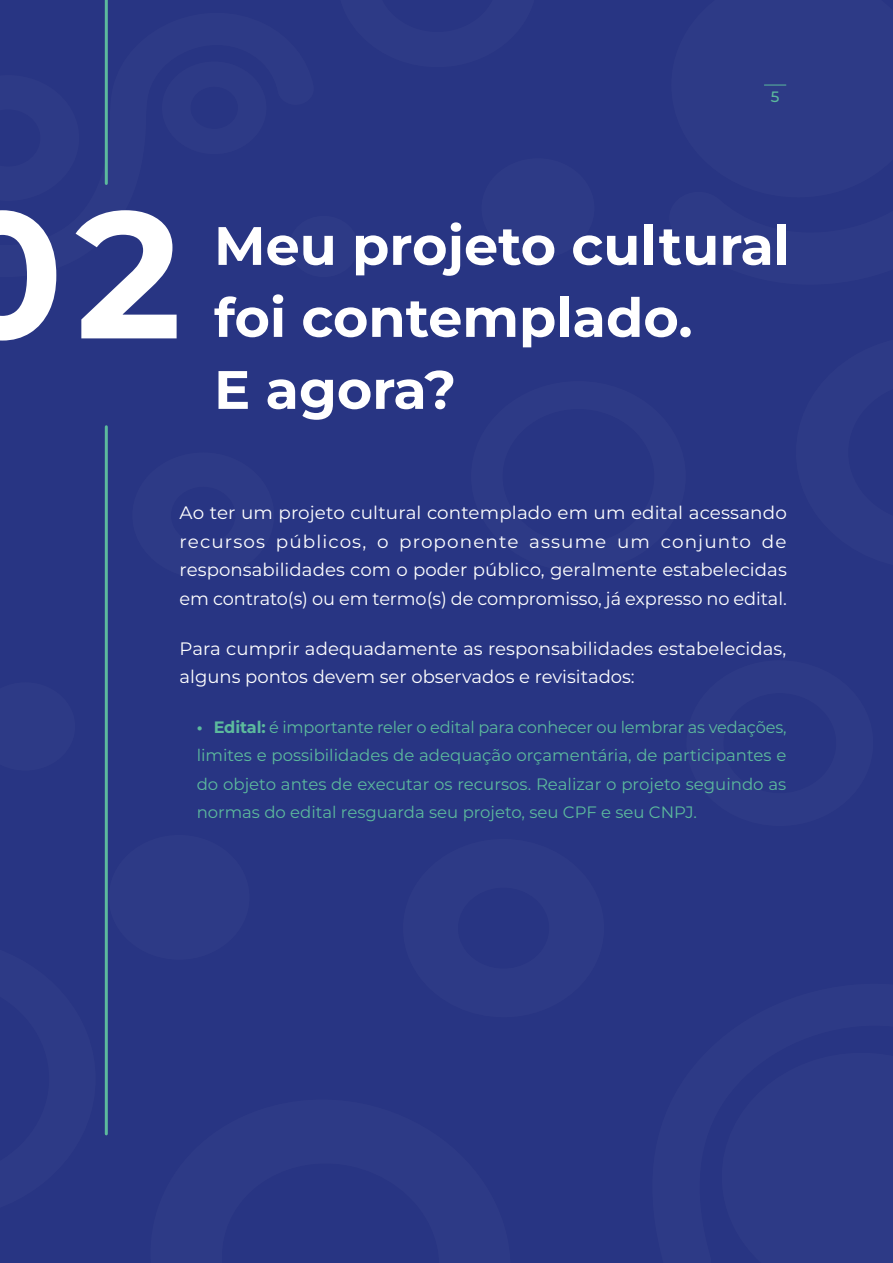
<style>
.page{position:relative;width:893px;height:1263px;background:#283583}
.page>*{position:absolute;margin:0;border:0;box-sizing:border-box;transform-origin:0 0}
.t1{font:700 180px "Montserrat";color:#fff}
.t2{font:700 54px/72px "Montserrat";color:#fff}
.t3{font:18px/28.5px "Montserrat";color:#fff;text-align:justify}
.t4{font:16.5px/28.5px "Montserrat";color:#5cba9d;text-align:justify}
.t5{font:500 15px "Montserrat";color:#5cba9d}
.s1{font-weight:700}
</style>
<div class="page">
<div style="left:481px;top:158px;width:113px;height:100px;background:#2d3a86;border-radius:50%"></div>
<div style="left:289px;top:216px;width:69px;height:61px;background:#2d3a86;border-radius:50%"></div>
<div style="left:109px;top:835px;width:141px;height:125px;background:#2d3a86;border-radius:50%"></div>
<hr style="left:105px;top:427px;width:3px;height:707px;background:#5cba9d">
<hr style="left:105px;top:0;width:3px;height:183px;background:#5cba9d">
<p class="t5" style="left:771px;top:86px;width:10px">5</p>
<h1 class="t1" style="left:-59px;top:155px;width:242px">02</h1>
<h2 class="t2" style="left:214px;top:208px;width:578px">Meu projeto cultural foi contemplado.<br>E agora?</h2>
<p class="t3" style="left:180px;top:498px;width:609px">Ao ter um projeto cultural contemplado em um edital acessando recursos públicos, o proponente assume um conjunto de responsabilidades com o poder público, geralmente estabelecidas em contrato(s) ou em termo(s) de compromisso, já expresso no edital.</p>
<p class="t3" style="left:180px;top:633px;width:608px">Para cumprir adequadamente as responsabilidades estabelecidas, alguns pontos devem ser observados e revisitados:</p>
<p class="t4" style="left:197px;top:712px;width:591px"><span class="s1">• Edital:</span> é importante reler o edital para conhecer ou lembrar as vedações, limites e possibilidades de adequação orçamentária, de participantes e do objeto antes de executar os recursos. Realizar o projeto seguindo as normas do edital resguarda seu projeto, seu CPF e seu CNPJ.</p>
</div>
